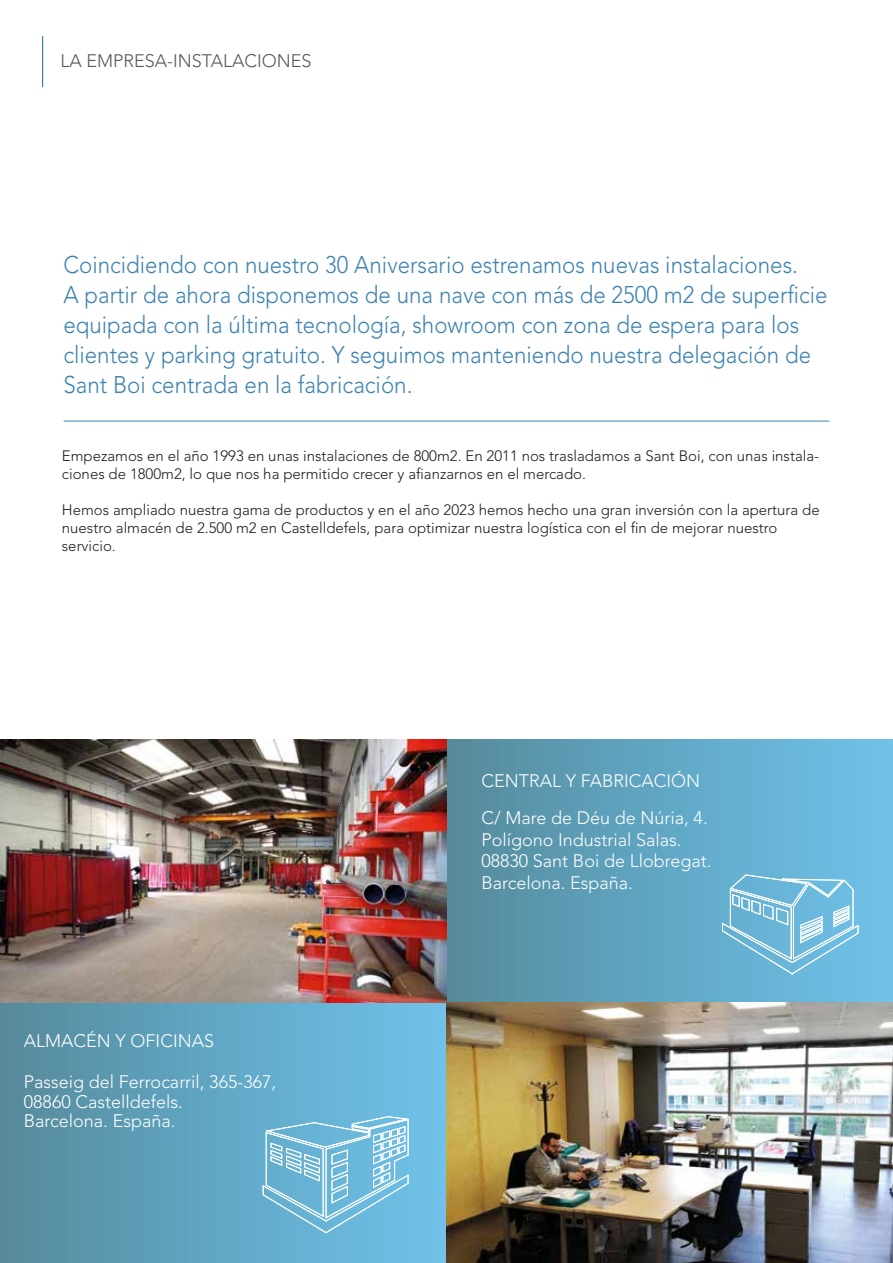
<style>
.page{position:relative;width:893px;height:1263px;background:#fff}
.page>*{position:absolute;margin:0;border:0;box-sizing:border-box;transform-origin:0 0}
.t1{font:300 24px/30px "Avenir LT Std";color:#3d83b1;scale:.93 1}
.t2{font:300 18px/19.5px "Avenir LT Std";color:#fff}
.t3{font:300 18px "Avenir LT Std";color:#575756}
.t4{font:300 15px/18px "Avenir LT Std";color:#1e1e1c}
</style>
<div class="page">
<div style="left:0;top:1002px;width:446px;height:261px;background:linear-gradient(to right,#558b9c,#6fc3ec)"></div>
<div style="left:446px;top:740px;width:447px;height:262px;background:linear-gradient(to right,#558b9c,#6fc3ec)"></div>
<hr style="left:42px;top:38px;width:1px;height:49px;background:#3d83b1">
<hr style="left:42px;top:36px;width:1px;height:50px;background:#3d83b1">
<img style="left:0;top:740px;width:446px;height:262px">
<img style="left:446px;top:1002px;width:447px;height:261px">
<hr style="left:64px;top:421px;width:765px;height:1px;background:#3d83b1">
<svg style="left:262px;top:1116px;width:147px;height:117px"></svg>
<svg style="left:722px;top:874px;width:137px;height:101px"></svg>
<p class="t3" style="left:60px;top:51px;width:253px">LA EMPRESA-INSTALACIONES</p>
<p class="t1" style="left:63px;top:250px;width:823px">Coincidiendo con nuestro 30 Aniversario estrenamos nuevas instalaciones.<br>A partir de ahora disponemos de una nave con más de 2500 m2 de superficie equipada con la última tecnología, showroom con zona de espera para los clientes y parking gratuito. Y seguimos manteniendo nuestra delegación de Sant Boi centrada en la fabricación.</p>
<p class="t4" style="left:62px;top:447px;width:759px">Empezamos en el año 1993 en unas instalaciones de 800m2. En 2011 nos trasladamos a Sant Boi, con unas instala&shy;ciones de 1800m2, lo que nos ha permitido crecer y afianzarnos en el mercado.</p>
<p class="t4" style="left:62px;top:501px;width:759px">Hemos ampliado nuestra gama de productos y en el año 2023 hemos hecho una gran inversión con la apertura de nuestro almacén de 2.500 m2 en Castelldefels, para optimizar nuestra logística con el fin de mejorar nuestro servicio.</p>
<p class="t2" style="left:24px;top:1031px;width:192px">ALMACÉN Y OFICINAS</p>
<p class="t2" style="left:24px;top:1072px;width:254px">Passeig del Ferrocarril, 365-367,<br>08860 Castelldefels.<br>Barcelona. España.</p>
<p class="t2" style="left:481px;top:762px;width:228px;line-height:37.2px">CENTRAL Y FABRICACIÓN<br>C/ Mare de Déu de Núria, 4.</p>
<p class="t2" style="left:481px;top:829px;width:231px;line-height:21.6px">Polígono Industrial Salas.<br>08830 Sant Boi de Llobregat.<br>Barcelona. España.</p>
</div>
